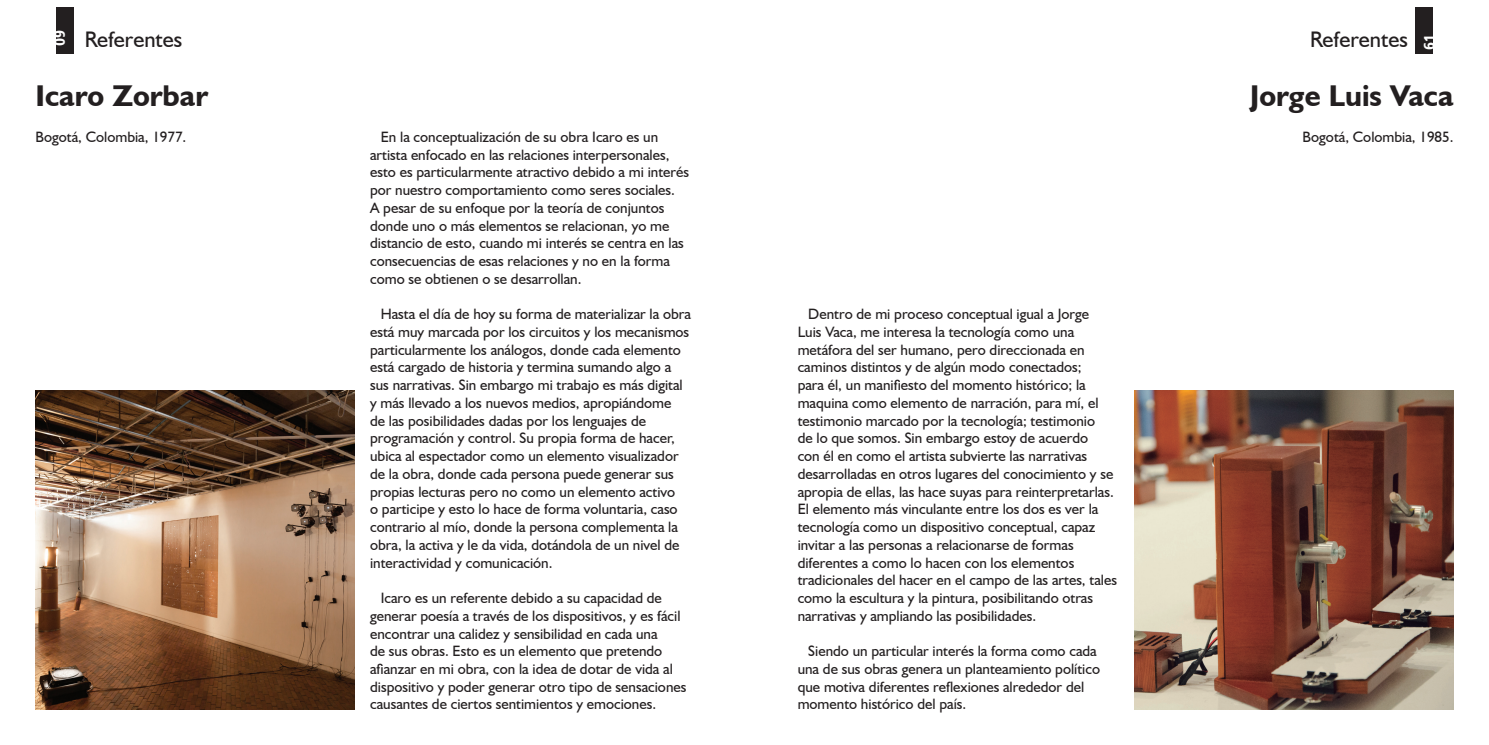
<style>
.page{position:relative;width:1489px;height:745px;background:#fff}
.page>*{position:absolute;margin:0;border:0;box-sizing:border-box;transform-origin:0 0}
.t1{font:700 30px "Humanist 521 BT";color:#231f20}
.t2{font:22.5px "Humanist 521 BT";color:#231f20}
.t3{font:15px/17.8px "Humanist 521 BT";color:#231f20}
.t4{font:15px "Humanist 777 BT Black Condensed B";color:#fff}
</style>
<div class="page">
<img style="left:35px;top:390px;width:319px;height:319px">
<img style="left:1134px;top:390px;width:319px;height:319px">
<div style="left:56px;top:7px;width:18px;height:46px;background:#231f20"></div>
<div style="left:1414px;top:7px;width:18px;height:46px;background:#231f20"></div>
<p class="t4" style="left:69px;top:30px;width:17px;rotate:90deg">60</p>
<h2 class="t2" style="left:85px;top:25px;width:99px">Referentes</h2>
<h2 class="t2" style="left:1310px;top:25px;width:99px">Referentes</h2>
<p class="t4" style="left:1419px;top:50px;width:17px;rotate:-90deg">61</p>
<h1 class="t1" style="left:35px;top:77px;width:174px">Icaro Zorbar</h1>
<p class="t3" style="left:370px;top:127px;width:320px;text-indent:11px">En la conceptualización de su obra Icaro es un artista enfocado en las relaciones interpersonales, esto es particularmente atractivo debido a mi interés por nuestro comportamiento como seres sociales.<br>A pesar de su enfoque por la teoría de conjuntos donde uno o más elementos se relacionan, yo me distancio de esto, cuando mi interés se centra en las consecuencias de esas relaciones y no en la forma como se obtienen o se desarrollan.</p>
<p class="t3" style="left:370px;top:305px;width:322px;text-indent:11px">Hasta el día de hoy su forma de materializar la obra está muy marcada por los circuitos y los mecanismos particularmente los análogos, donde cada elemento está cargado de historia y termina sumando algo a sus narrativas. Sin embargo mi trabajo es más digital y más llevado a los nuevos medios, apropiándome<br>de las posibilidades dadas por los lenguajes de programación y control. Su propia forma de hacer, ubica al espectador como un elemento visualizador de la obra, donde cada persona puede generar sus propias lecturas pero no como un elemento activo<br>o participe y esto lo hace de forma voluntaria, caso contrario al mío, donde la persona complementa la obra, la activa y le da vida, dotándola de un nivel de interactividad y comunicación.</p>
<p class="t3" style="left:370px;top:588px;width:318px;text-indent:11px">Icaro es un referente debido a su capacidad de generar poesía a través de los dispositivos, y es fácil encontrar una calidez y sensibilidad en cada una<br>de sus obras. Esto es un elemento que pretendo afianzar en mi obra, con la idea de dotar de vida al dispositivo y poder generar otro tipo de sensaciones causantes de ciertos sentimientos y emociones.</p>
<h1 class="t1" style="left:1249px;top:77px;width:205px">Jorge Luis Vaca</h1>
<p class="t3" style="left:35px;top:127px;width:152px">Bogotá, Colombia, 1977.</p>
<p class="t3" style="left:1302px;top:127px;width:152px">Bogotá, Colombia, 1985.</p>
<p class="t3" style="left:797px;top:305px;width:321px;text-indent:11px">Dentro de mi proceso conceptual igual a Jorge<br>Luis Vaca, me interesa la tecnología como una metáfora del ser humano, pero direccionada en caminos distintos y de algún modo conectados;<br>para él, un manifiesto del momento histórico; la maquina como elemento de narración, para mí, el testimonio marcado por la tecnología; testimonio<br>de lo que somos. Sin embargo estoy de acuerdo<br>con él en como el artista subvierte las narrativas desarrolladas en otros lugares del conocimiento y se apropia de ellas, las hace suyas para reinterpretarlas.<br>El elemento más vinculante entre los dos es ver la tecnología como un dispositivo conceptual, capaz invitar a las personas a relacionarse de formas diferentes a como lo hacen con los elementos tradicionales del hacer en el campo de las artes, tales como la escultura y la pintura, posibilitando otras narrativas y ampliando las posibilidades.</p>
<p class="t3" style="left:797px;top:641px;width:304px;text-indent:11px">Siendo un particular interés la forma como cada una de sus obras genera un planteamiento político que motiva diferentes reflexiones alrededor del momento histórico del país.</p>
</div>
